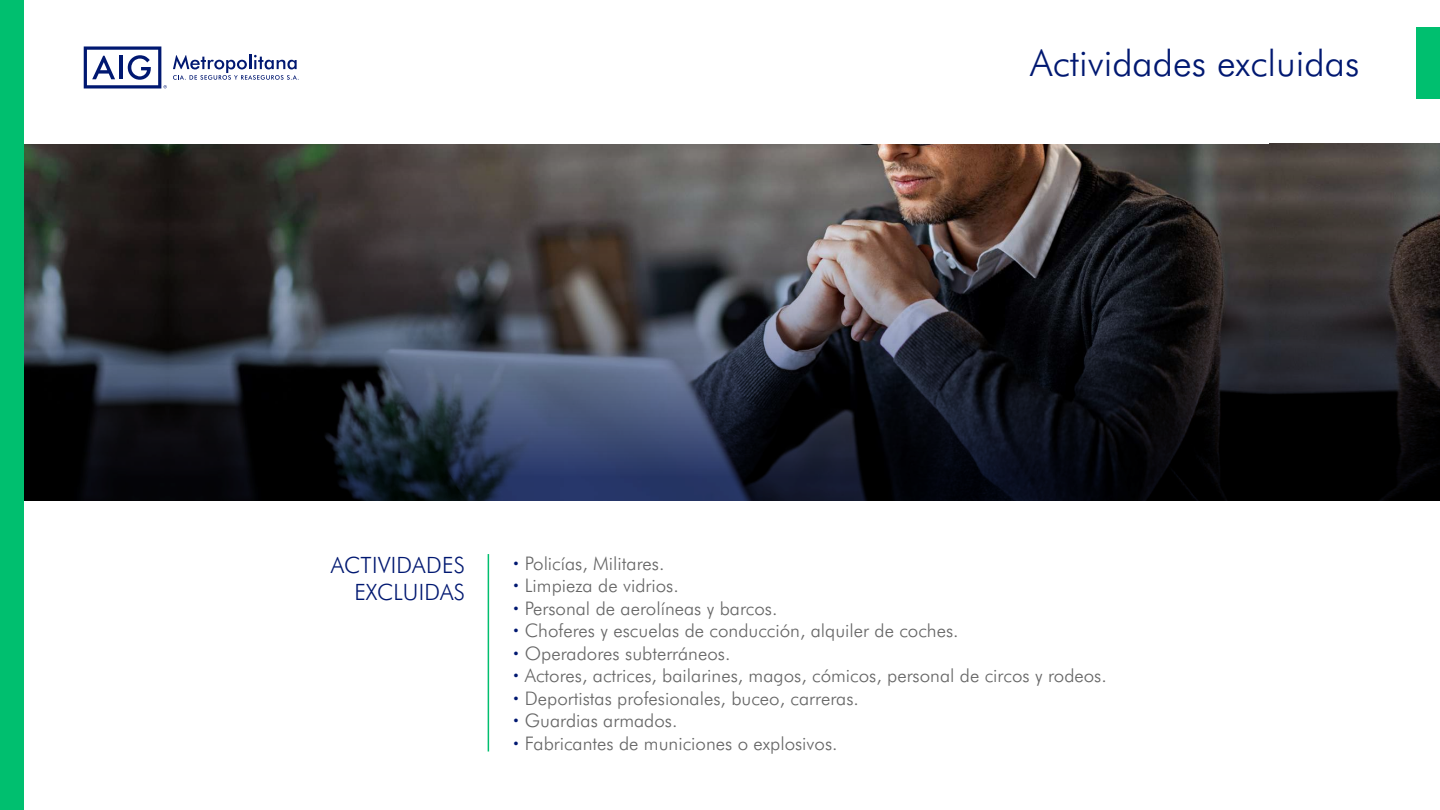
<style>
.page{position:relative;width:1440px;height:810px;background:#fff}
.page>*{position:absolute;margin:0;border:0;box-sizing:border-box;transform-origin:0 0}
.t1{font:300 37.5px "AIG Futura";color:#001871}
.t2{font:300 22.5px/27px "AIG Futura";letter-spacing:.015em;color:#001871;text-align:right}
.t3{font:300 18.75px/22.5px "AIG Futura";color:#666}
.s1{font-weight:700;color:#001871}
</style>
<div class="page">
<div style="left:1416px;top:28px;width:24px;height:71px;background:#00bf6f"></div>
<svg style="left:84px;top:46px;width:83px;height:42px"></svg>
<svg style="left:173px;top:55px;width:126px;height:25px"></svg>
<hr style="left:488px;top:554px;width:1px;height:198px;background:#00bf6f">
<svg style="left:24px;top:145px;width:1416px;height:356px;background:#303035"></svg>
<div style="left:0;top:0;width:24px;height:810px;background:#00bf6f"></div>
<h1 class="t1" style="left:1030px;top:40px;width:331px">Actividades excluidas</h1>
<p class="t2" style="left:331px;top:551px;width:136px">ACTIVIDADES<br>EXCLUIDAS</p>
<p class="t3" style="left:513px;top:552px;width:595px"><span class="s1">·</span> Policías, Militares.<br><span class="s1">·</span> Limpieza de vidrios.<br><span class="s1">·</span> Personal de aerolíneas y barcos.<br><span class="s1">·</span> Choferes y escuelas de conducción, alquiler de coches.<br><span class="s1">·</span> Operadores subterráneos.<br><span class="s1">·</span> Actores, actrices, bailarines, magos, cómicos, personal de circos y rodeos. <span class="s1">·</span> Deportistas profesionales, buceo, carreras.<br><span class="s1">·</span> Guardias armados.<br><span class="s1">·</span> Fabricantes de municiones o explosivos.</p>
</div>
